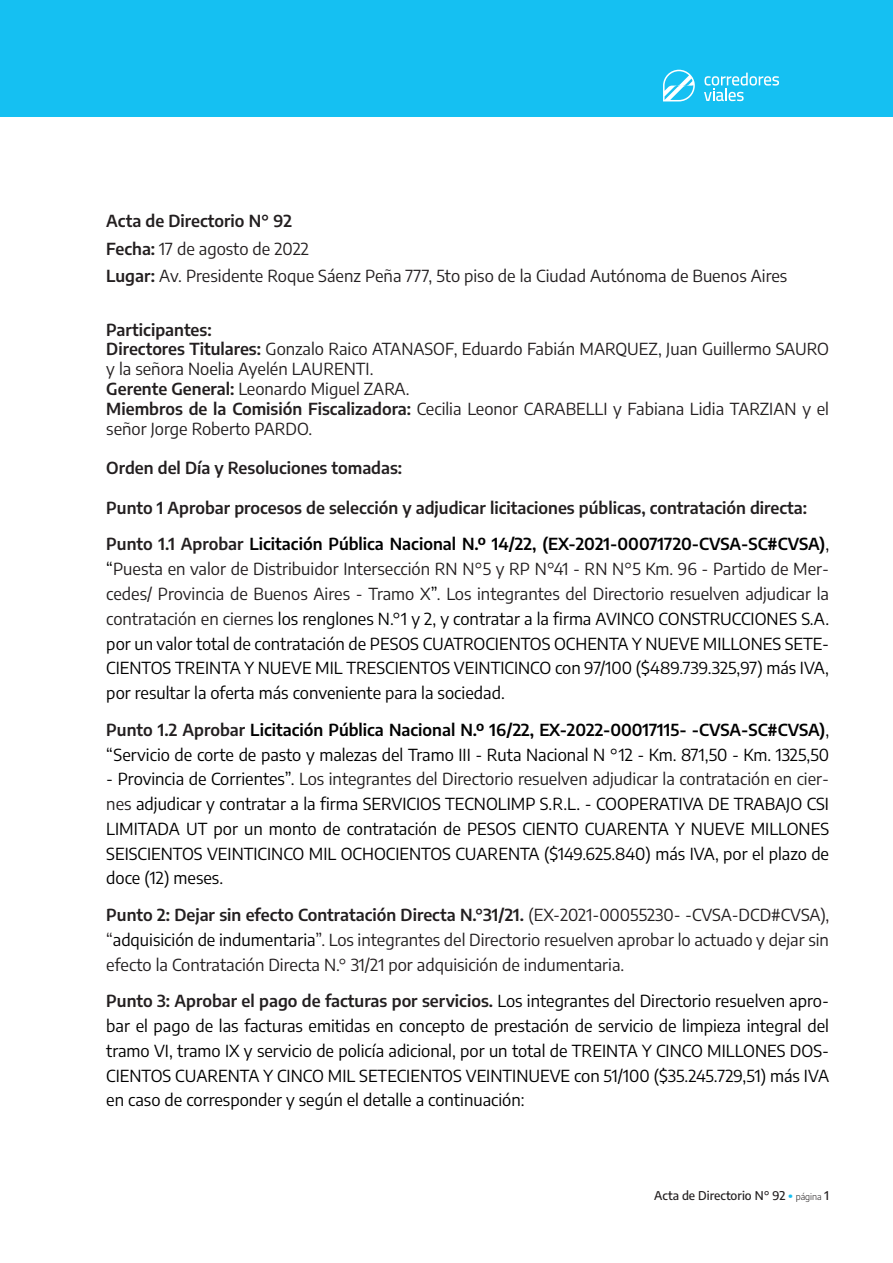
<style>
.page{position:relative;width:893px;height:1263px;background:#fff}
.page>*{position:absolute;margin:0;border:0;box-sizing:border-box;transform-origin:0 0}
.t1{font:16.5px/24.8px "Encode Sans";color:#000;text-align:justify}
.Texto_Actas{font:16.5px/19.8px "Encode Sans";color:#231f20}
.Texto_Actas-2{font:600 16.5px "Encode Sans";color:#231f20}
.t2{font:500 12px "Encode Sans";color:#231f20}
.s1{font-weight:600}
.s2{font-weight:600;color:#231f20}
.s3{color:#231f20}
.s4{color:#000}
.s5{font-weight:900;font-size:13.5px;color:#15c0f2}
.s6{font-weight:300;font-size:9px}
</style>
<div class="page">
<div style="left:0;top:0;width:893px;height:117px;background:#15c0f2"></div>
<svg style="left:704px;top:73px;width:75px;height:28px"></svg>
<svg style="left:663px;top:70px;width:32px;height:31px"></svg>
<p class="Texto_Actas-2" style="left:106px;top:210px;width:187px">Acta de Directorio N° 92</p>
<p class="Texto_Actas" style="left:106px;top:238px;width:204px"><span class="s1">Fecha:</span> 17 de agosto de 2022</p>
<p class="Texto_Actas" style="left:106px;top:265px;width:683px"><span class="s1">Lugar:</span> Av. Presidente Roque Sáenz Peña 777, 5to piso de la Ciudad Autónoma de Buenos Aires</p>
<p class="Texto_Actas-2" style="left:106px;top:318px;width:107px">Participantes:</p>
<p class="Texto_Actas" style="left:106px;top:339px;width:724px"><span class="s1">Directores Titulares:</span> Gonzalo Raico ATANASOF, Eduardo Fabián MARQUEZ, Juan Guillermo SAURO y la señora Noelia Ayelén LAURENTI.</p>
<p class="Texto_Actas" style="left:106px;top:378px;width:305px"><span class="s1">Gerente General:</span> Leonardo Miguel ZARA.</p>
<p class="Texto_Actas" style="left:106px;top:398px;width:724px"><span class="s1">Miembros de la Comisión Fiscalizadora:</span> Cecilia Leonor CARABELLI y Fabiana Lidia TARZIAN y el señor Jorge Roberto PARDO.</p>
<p class="Texto_Actas-2" style="left:106px;top:457px;width:297px">Orden del Día y Resoluciones tomadas:</p>
<p class="Texto_Actas-2" style="left:106px;top:496px;width:702px">Punto 1 Aprobar procesos de selección y adjudicar licitaciones públicas, contratación directa:</p>
<p class="t1" style="left:106px;top:531px;width:724px"><span class="s2">Punto 1.1 Aprobar</span> <span class="s1">Licitación Pública Nacional N.º 14/22, (EX-2021-00071720-CVSA-SC#CVSA)</span>, “<span class="s3">Puesta en valor de Distribuidor Intersección RN N°5 y RP N°41 - RN N°5 Km. 96 - Partido de Mer&shy;cedes/ Provincia de Buenos Aires - Tramo X</span>”<span class="s3">. Los integrantes del Directorio resuelven adjudicar la contratación en ciernes</span> los renglones N.°1 y 2, y contratar a la firma AVINCO CONSTRUCCIONES S.A. por un valor total de contratación de PESOS CUATROCIENTOS OCHENTA Y NUEVE MILLONES SETE-CIENTOS TREINTA Y NUEVE MIL TRESCIENTOS VEINTICINCO con 97/100 ($489.739.325,97) más IVA, por resultar la oferta más conveniente para la sociedad.</p>
<p class="t1" style="left:106px;top:716px;width:724px"><span class="s2">Punto 1.2 Aprobar</span> <span class="s1">Licitación Pública Nacional N.º 16/22, EX-2022-00017115- -CVSA-SC#CVSA)</span>, “Servicio de corte de pasto y malezas del Tramo III - Ruta Nacional N °12 - Km. 871,50 - Km. 1325,50</p>
<p class="t1" style="left:106px;top:766px;width:724px">- Provincia de Corrientes”. <span class="s3">Los integrantes del Directorio resuelven adjudicar la contratación en cier&shy;nes</span> adjudicar y contratar a la firma SERVICIOS TECNOLIMP S.R.L. - COOPERATIVA DE TRABAJO CSI LIMITADA UT por un monto de contratación de PESOS CIENTO CUARENTA Y NUEVE MILLONES SEISCIENTOS VEINTICINCO MIL OCHOCIENTOS CUARENTA ($149.625.840) más IVA, por el plazo de doce (12) meses.</p>
<p class="Texto_Actas" style="left:106px;top:902px;width:724px;line-height:24.8px;text-align:justify"><span class="s1">Punto 2: Dejar sin efecto Contratación Directa N.°31/21.</span> (EX-2021-00055230- -CVSA-DCD#CVSA), “<span class="s4">adquisición de indumentaria</span>”. Los integrantes del Directorio resuelven aprobar lo actuado y dejar sin efecto la Contratación Directa N.° 31/21 por adquisición de indumentaria.</p>
<p class="t1" style="left:106px;top:988px;width:724px"><span class="s2">Punto 3: Aprobar el pago de facturas por servicios.</span> Los integrantes del Directorio resuelven apro&shy;bar el pago de las facturas emitidas en concepto de prestación de servicio de limpieza integral del tramo VI, tramo IX y servicio de policía adicional, por un total de TREINTA Y CINCO MILLONES DOS-CIENTOS CUARENTA Y CINCO MIL SETECIENTOS VEINTINUEVE con 51/100 ($35.245.729,51) más IVA en caso de corresponder y según el detalle a continuación:</p>
<p class="t2" style="left:654px;top:1187px;width:176px">Acta de Directorio N° 92 <span class="s5">·</span> <span class="s6">página</span> 1</p>
</div>
